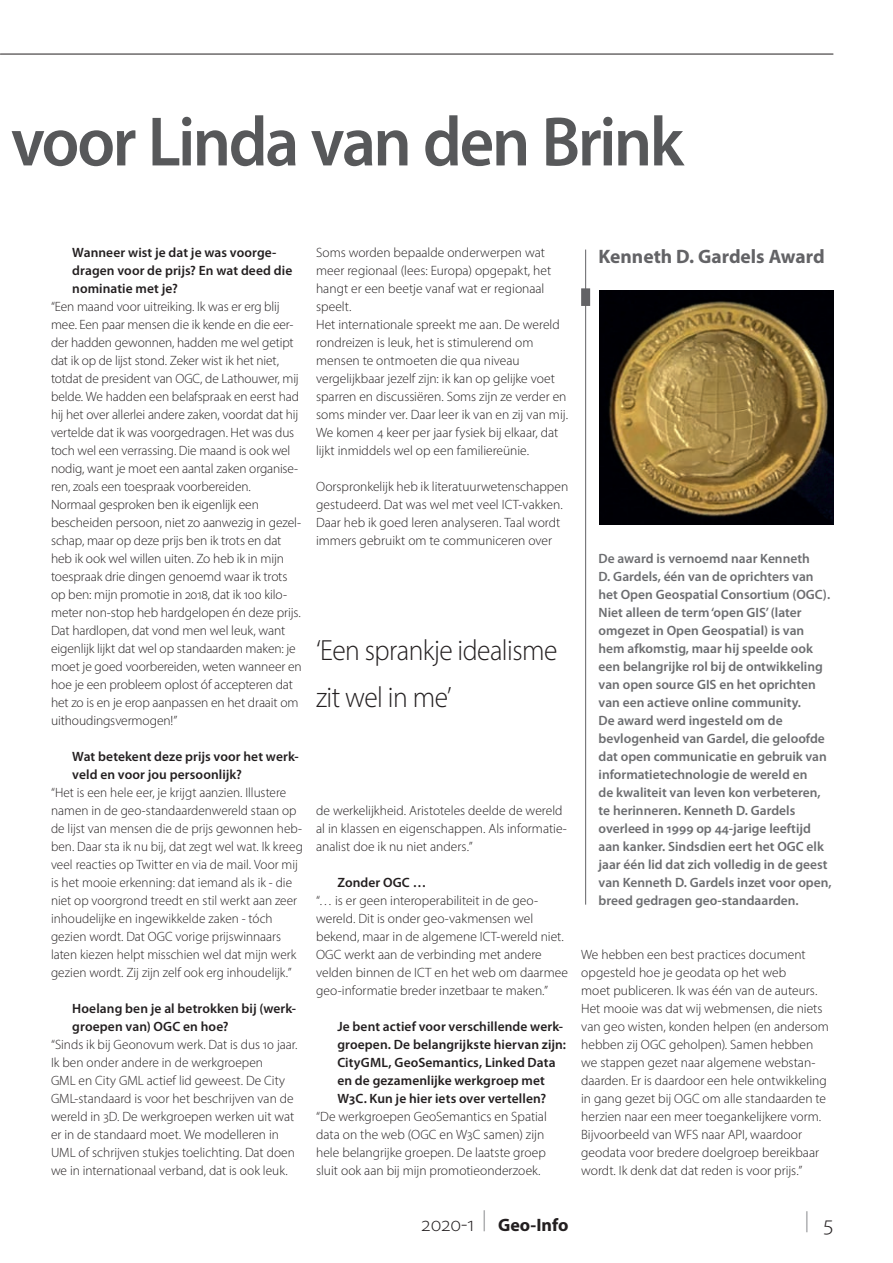
<style>
.page{position:relative;width:893px;height:1263px;background:#fff}
.page>*{position:absolute;margin:0;border:0;box-sizing:border-box;transform-origin:0 0}
.t1{font:600 70.5px "Myriad Pro";letter-spacing:-.035em;color:#57585a;scale:.95 1}
.Artikel_Streamer{font:300 29.25px/46.5px "Myriad Pro";letter-spacing:-.02em;color:#231f20;scale:.94 1}
.t2{font:300 24px "Myriad Pro";color:#231f20}
.t3{font:300 21px "Myriad Pro";color:#231f20}
.t4{font:300 21px "Myriad Pro";color:#808285}
.Artikel_kader_kop{font:700 19.5px "Myriad Pro";color:#636366}
.t5{font:700 18px "Myriad Pro";color:#231f20}
.Artikel_platte_tekst{font:300 13.5px/18px "Myriad Pro";color:#231f20}
.Artikel_kader_tekst{font:600 13.5px/18px "Myriad Pro";color:#6c6d70}
.Artikel_Tussenkop{font:600 13.5px/18px "Myriad Pro";letter-spacing:.005em;color:#231f20}
</style>
<div class="page">
<hr style="left:0;top:54px;width:833px;height:1px;background:#231f20">
<hr style="left:585px;top:250px;width:1px;height:655px;background:#636366">
<div style="left:581px;top:288px;width:9px;height:18px;background:#636366"></div>
<img style="left:599px;top:291px;width:234px;height:234px">
<h1 class="t1" style="left:11px;top:103px;width:710px">voor Linda van den Brink</h1>
<p class="Artikel_Tussenkop" style="left:72px;top:243px;width:222px">Wanneer wist je dat je was voorge&shy;dragen voor de prijs? En wat deed die nominatie met je?</p>
<p class="Artikel_platte_tekst" style="left:51px;top:297px;width:249px">“Een maand voor uitreiking. Ik was er erg blij mee. Een paar mensen die ik kende en die eer&shy;der hadden gewonnen, hadden me wel getipt dat ik op de lijst stond. Zeker wist ik het niet, totdat de president van OGC, de Lathouwer, mij belde. We hadden een belafspraak en eerst had hij het over allerlei andere zaken, voordat dat hij vertelde dat ik was voorgedragen. Het was dus toch wel een verrassing. Die maand is ook wel nodig, want je moet een aantal zaken organise&shy;ren, zoals een toespraak voorbereiden.</p>
<p class="Artikel_platte_tekst" style="left:51px;top:495px;width:252px">Normaal gesproken ben ik eigenlijk een bescheiden persoon, niet zo aanwezig in gezel&shy;schap, maar op deze prijs ben ik trots en dat heb ik ook wel willen uiten. Zo heb ik in mijn toespraak drie dingen genoemd waar ik trots op ben: mijn promotie in 2018, dat ik 100 kilo&shy;meter non-stop heb hardgelopen én deze prijs.<br>Dat hardlopen, dat vond men wel leuk, want eigenlijk lijkt dat wel op standaarden maken: je moet je goed voorbereiden, weten wanneer en hoe je een probleem oplost óf accepteren dat het zo is en je erop aanpassen en het draait om uithoudingsvermogen!”</p>
<p class="Artikel_Tussenkop" style="left:72px;top:747px;width:228px">Wat betekent deze prijs voor het werk&shy;veld en voor jou persoonlijk?</p>
<p class="Artikel_platte_tekst" style="left:51px;top:783px;width:253px">“Het is een hele eer, je krijgt aanzien. Illustere namen in de geo-standaardenwereld staan op de lijst van mensen die de prijs gewonnen heb&shy;ben. Daar sta ik nu bij, dat zegt wel wat. Ik kreeg veel reacties op Twitter en via de mail. Voor mij is het mooie erkenning: dat iemand als ik - die niet op voorgrond treedt en stil werkt aan zeer inhoudelijke en ingewikkelde zaken - tóch gezien wordt. Dat OGC vorige prijswinnaars laten kiezen helpt misschien wel dat mijn werk gezien wordt. Zij zijn zelf ook erg inhoudelijk.”</p>
<p class="Artikel_Tussenkop" style="left:72px;top:999px;width:225px">Hoelang ben je al betrokken bij (werk&shy;groepen van) OGC en hoe?</p>
<p class="Artikel_platte_tekst" style="left:51px;top:1035px;width:248px">“Sinds ik bij Geonovum werk. Dat is dus 10 jaar.<br>Ik ben onder andere in de werkgroepen<br>GML en City GML actief lid geweest. De City GML-standaard is voor het beschrijven van de wereld in 3D. De werkgroepen werken uit wat er in de standaard moet. We modelleren in UML of schrijven stukjes toelichting. Dat doen we in internationaal verband, dat is ook leuk.</p>
<p class="Artikel_platte_tekst" style="left:316px;top:243px;width:237px">Soms worden bepaalde onderwerpen wat meer regionaal (lees: Europa) opgepakt, het hangt er een beetje vanaf wat er regionaal speelt.</p>
<p class="Artikel_platte_tekst" style="left:316px;top:315px;width:253px">Het internationale spreekt me aan. De wereld rondreizen is leuk, het is stimulerend om mensen te ontmoeten die qua niveau vergelijkbaar jezelf zijn: ik kan op gelijke voet sparren en discussiëren. Soms zijn ze verder en soms minder ver. Daar leer ik van en zij van mij.<br>We komen 4 keer per jaar fysiek bij elkaar, dat lijkt inmiddels wel op een familiereünie.</p>
<p class="Artikel_platte_tekst" style="left:316px;top:477px;width:254px">Oorspronkelijk heb ik literatuurwetenschappen gestudeerd. Dat was wel met veel ICT-vakken.<br>Daar heb ik goed leren analyseren. Taal wordt immers gebruikt om te communiceren over</p>
<p class="Artikel_Streamer" style="left:316px;top:627px;width:258px">‘Een sprankje idealisme zit wel in me’</p>
<p class="Artikel_platte_tekst" style="left:316px;top:801px;width:252px">de werkelijkheid. Aristoteles deelde de wereld al in klassen en eigenschappen. Als informatie&shy;analist doe ik nu niet anders.”</p>
<p class="Artikel_Tussenkop" style="left:337px;top:873px;width:90px">Zonder OGC …</p>
<p class="Artikel_platte_tekst" style="left:316px;top:891px;width:254px">“… is er geen interoperabiliteit in de geo&shy;wereld. Dit is onder geo-vakmensen wel bekend, maar in de algemene ICT-wereld niet.<br>OGC werkt aan de verbinding met andere velden binnen de ICT en het web om daarmee geo-informatie breder inzetbaar te maken.”</p>
<p class="Artikel_Tussenkop" style="left:337px;top:1017px;width:230px">Je bent actief voor verschillende werk&shy;groepen. De belangrijkste hiervan zijn:<br>CityGML, GeoSemantics, Linked Data en de gezamenlijke werkgroep met W3C. Kun je hier iets over vertellen?</p>
<p class="Artikel_platte_tekst" style="left:316px;top:1107px;width:232px">“De werkgroepen GeoSemantics en Spatial data on the web (OGC en W3C samen) zijn hele belangrijke groepen. De laatste groep sluit ook aan bij mijn promotieonderzoek.</p>
<p class="Artikel_kader_kop" style="left:599px;top:245px;width:228px">Kenneth D. Gardels Award</p>
<p class="Artikel_kader_tekst" style="left:599px;top:549px;width:235px">De award is vernoemd naar Kenneth<br>D. Gardels, één van de oprichters van het Open Geospatial Consortium (OGC).<br>Niet alleen de term ‘open GIS’ (later omgezet in Open Geospatial) is van hem afkomstig, maar hij speelde ook een belangrijke rol bij de ontwikkeling van open source GIS en het oprichten van een actieve online community.<br>De award werd ingesteld om de bevlogenheid van Gardel, die geloofde dat open communicatie en gebruik van informatietechnologie de wereld en<br>de kwaliteit van leven kon verbeteren, te herinneren. Kenneth D. Gardels overleed in 1999 op 44-jarige leeftijd aan kanker. Sindsdien eert het OGC elk jaar één lid dat zich volledig in de geest van Kenneth D. Gardels inzet voor open, breed gedragen geo-standaarden.</p>
<p class="Artikel_platte_tekst" style="left:581px;top:945px;width:249px">We hebben een best practices document opgesteld hoe je geodata op het web<br>moet publiceren. Ik was één van de auteurs.<br>Het mooie was dat wij webmensen, die niets van geo wisten, konden helpen (en andersom hebben zij OGC geholpen). Samen hebben we stappen gezet naar algemene webstan&shy;daarden. Er is daardoor een hele ontwikkeling in gang gezet bij OGC om alle standaarden te herzien naar een meer toegankelijkere vorm.<br>Bijvoorbeeld van WFS naar API, waardoor geodata voor bredere doelgroep bereikbaar wordt. Ik denk dat dat reden is voor prijs.”</p>
<h3 class="t5" style="left:482px;top:1214px;width:88px"><sup>|</sup> Geo-Info</h3>
<h3 class="t4" style="left:805px;top:1208px;width:6px">|</h3>
<h3 class="t3" style="left:422px;top:1211px;width:54px">2020-1</h3>
<h3 class="t2" style="left:823px;top:1209px;width:12px">5</h3>
</div>
